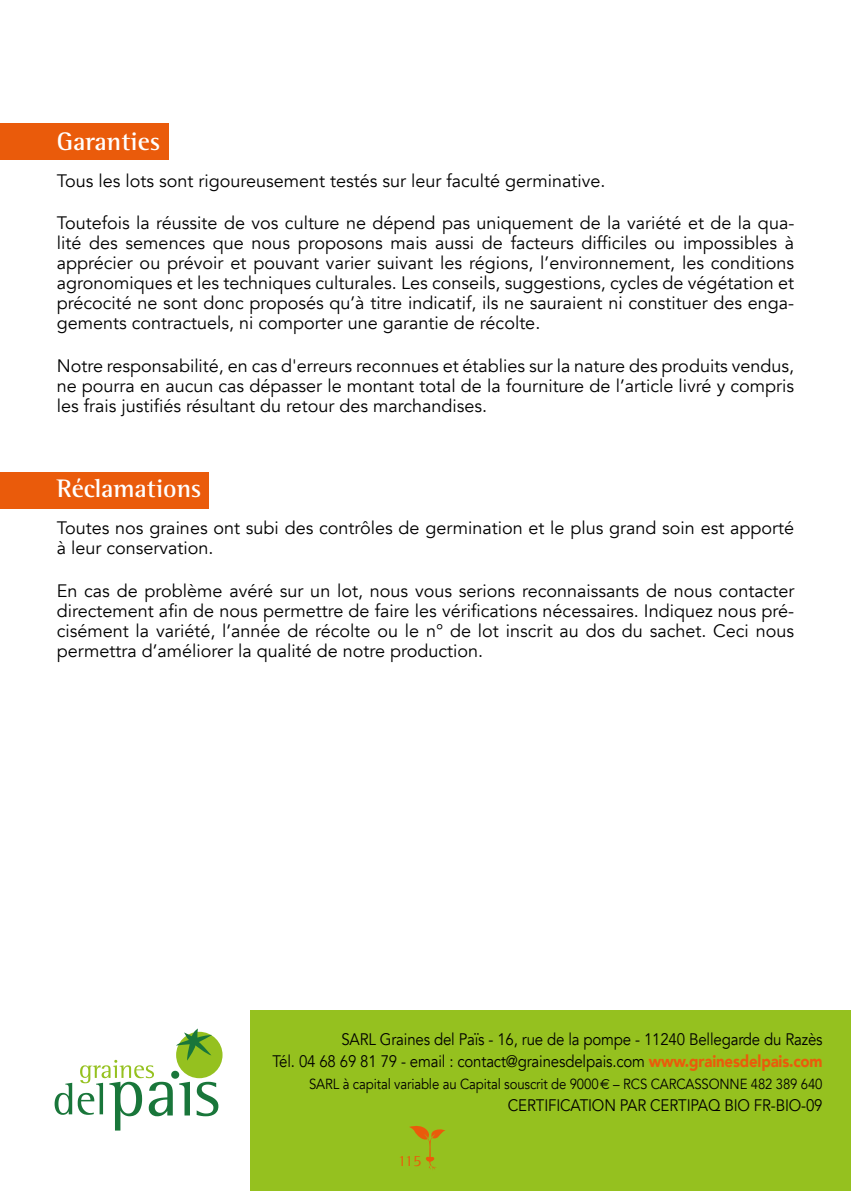
<style>
.page{position:relative;width:851px;height:1191px;background:#fff}
.page>*{position:absolute;margin:0;border:0;box-sizing:border-box;transform-origin:0 0}
.t1{font:700 26px "Agfa Rotis Semi Serif";color:#fff}
.t2{font:18px/20px "Avenir";color:#000;text-align:justify}
.t3{font:16.6px/22px "Avenir";letter-spacing:-.01em;color:#000;text-align:right;scale:.9 1}
.t4{font:16px "Agfa Rotis Semi Serif";color:#ea5b0b}
.t5{font:14.6px "Avenir";letter-spacing:-.01em;color:#000;scale:.9 1}
.s1{font-weight:900;color:#ea5b0b}
.s2{font-family:"Euro Sans"}
</style>
<div class="page">
<div style="left:0;top:1010px;width:850px;height:181px;background:#95c11f"></div>
<svg style="left:409px;top:1126px;width:36px;height:44px"></svg>
<div style="left:0;top:123px;width:168px;height:37px;background:#ea5b0b"></div>
<div style="left:0;top:472px;width:208px;height:37px;background:#ea5b0b"></div>
<div style="left:0;top:985px;width:249px;height:206px;background:#fff"></div>
<svg style="left:55px;top:1082px;width:17px;height:32px"></svg>
<div style="left:176px;top:1031px;width:46px;height:47px;background:#95c11f;border-radius:50%"></div>
<svg style="left:78px;top:1028px;width:140px;height:102px"></svg>
<h1 class="t1" style="left:57px;top:125px;width:105px">Garanties</h1>
<p class="t2" style="left:57px;top:171px;width:550px">Tous les lots sont rigoureusement testés sur leur faculté germinative.</p>
<p class="t2" style="left:57px;top:213px;width:739px">Toutefois la réussite de vos culture ne dépend pas uniquement de la variété et de la qua&shy;lité des semences que nous proposons mais aussi de facteurs difficiles ou impossibles à apprécier ou prévoir et pouvant varier suivant les régions, l’environnement, les conditions agronomiques et les techniques culturales. Les conseils, suggestions, cycles de végétation et précocité ne sont donc proposés qu’à titre indicatif, ils ne sauraient ni constituer des enga&shy;gements contractuels, ni comporter une garantie de récolte.</p>
<p class="t2" style="left:57px;top:356px;width:739px">Notre responsabilité, en cas d'erreurs reconnues et établies sur la nature des produits vendus, ne pourra en aucun cas dépasser le montant total de la fourniture de l’article livré y compris les frais justifiés résultant du retour des marchandises.</p>
<h1 class="t1" style="left:57px;top:473px;width:146px">Réclamations</h1>
<p class="t2" style="left:57px;top:518px;width:738px">Toutes nos graines ont subi des contrôles de germination et le plus grand soin est apporté à leur conservation.</p>
<p class="t2" style="left:57px;top:581px;width:739px">En cas de problème avéré sur un lot, nous vous serions reconnaissants de nous contacter directement afin de nous permettre de faire les vérifications nécessaires. Indiquez nous pré&shy;cisément la variété, l’année de récolte ou le n° de lot inscrit au dos du sachet. Ceci nous permettra d’améliorer la qualité de notre production.</p>
<p class="t3" style="left:272px;top:1028px;width:612px">SARL Graines del Païs - 16, rue de la pompe - 11240 Bellegarde du Razès<br>Tél. 04 68 69 81 79 - email : contact@grainesdelpais.com <span class="s1">www.grainesdelpais.com</span></p>
<p class="t5" style="left:309px;top:1075px;width:572px">SARL à capital variable au Capital souscrit de 9000<span class="s2">e</span> – RCS CARCASSONNE 482 389 640</p>
<p class="t3" style="left:507px;top:1094px;width:351px">CERTIFICATION PAR CERTIPAQ BIO FR-BIO-09</p>
<p class="t4" style="left:398px;top:1151px;width:25px">115</p>
</div>
